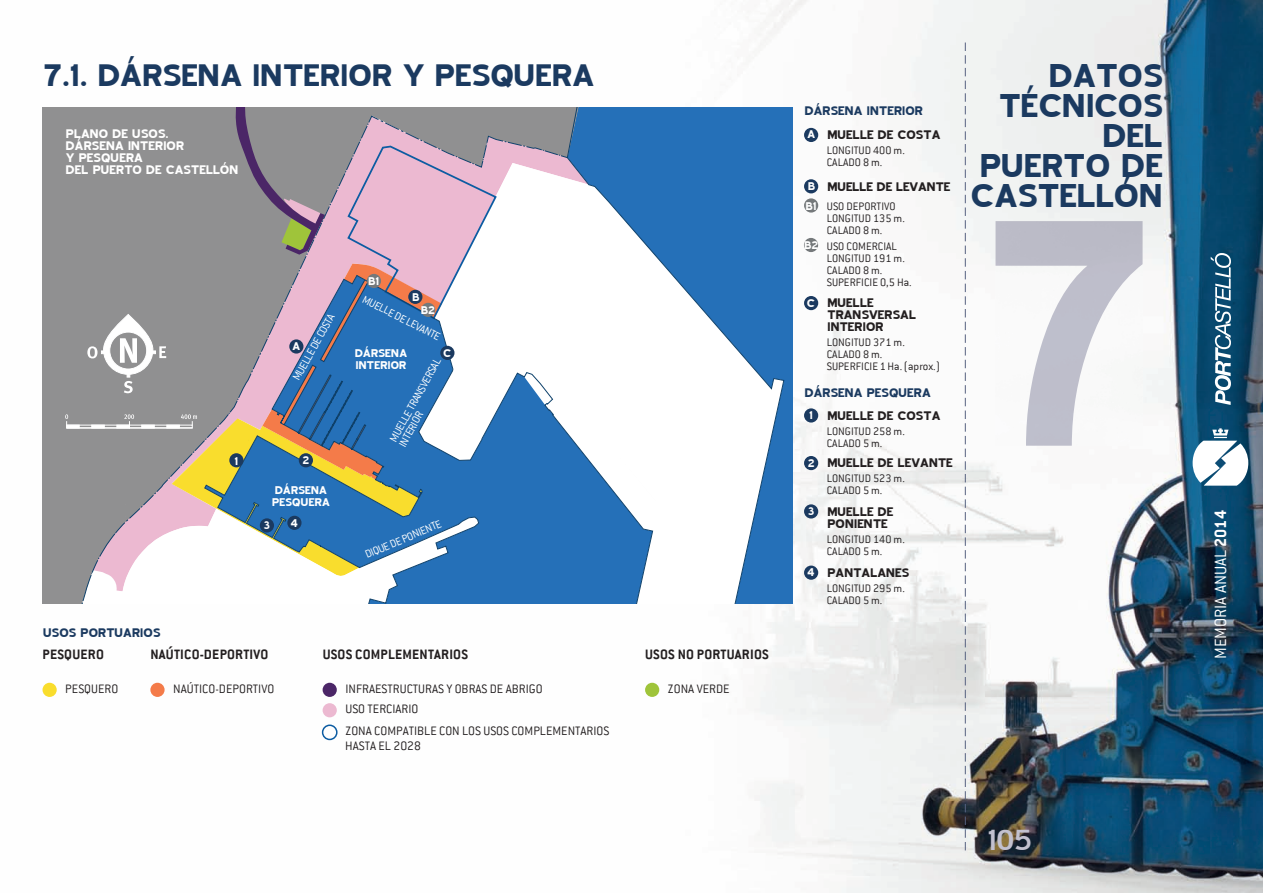
<style>
.page{position:relative;width:1263px;height:893px;background:#fff}
.page>*{position:absolute;margin:0;border:0;box-sizing:border-box;transform-origin:0 0}
.t1{font:700 39.75px/30px "Blue Highway";letter-spacing:-.07em;color:#1b3a60;text-align:right}
.t2{font:700 37.5px "Blue Highway";letter-spacing:-.075em;color:#1b3a60}
.t3{font:36px "Blue Highway";color:#c2c1cf}
.t4{font:300 18px "Conduit ITC";color:#fff}
.t5{font:700 15px/12px "Blue Highway";letter-spacing:-.07em;color:#231f20}
.t6{font:700 15px "Conduit ITC";letter-spacing:.015em;color:#231f20}
.t7{font:700 15px/12px "Blue Highway";letter-spacing:-.07em;color:#fff}
.t8{font:700 15px "Blue Highway";letter-spacing:-.07em;color:#1b3a60}
.t9{font:300 13.5px/22px "Conduit ITC";color:#231f20}
.t10{font:700 13.5px/12px "Blue Highway";letter-spacing:-.07em;color:#fff}
.t11{font:300 12px/12px "Conduit ITC";color:#231f20}
.t12{font:300 12px/10.5px "Conduit ITC";color:#fff}
.s1{font-weight:700}
</style>
<div class="page">
<img style="left:42px;top:0;width:1221px;height:893px">
<svg style="left:1211px;top:253px;width:20px;height:152px"></svg>
<svg style="left:1192px;top:428px;width:56px;height:58px"></svg>
<svg style="left:965px;top:43px;width:1px;height:807px"></svg>
<img style="left:996px;top:221px;width:147px;height:225px">
<div style="left:784px;top:107px;width:9px;height:496px;background:#2570b8"></div>
<div style="left:43px;top:107px;width:22px;height:496px;background:#909091"></div>
<svg style="left:756px;top:107px;width:28px;height:496px"></svg>
<div style="left:43px;top:683px;width:14px;height:14px;background:#f9dd2d;border-radius:50%"></div>
<div style="left:645px;top:683px;width:14px;height:14px;background:#9fc43a;border-radius:50%"></div>
<div style="left:150px;top:683px;width:15px;height:14px;background:#f47b49;border-radius:50%"></div>
<div style="left:323px;top:683px;width:14px;height:14px;background:#4b2667;border-radius:50%"></div>
<div style="left:323px;top:703px;width:14px;height:14px;background:#ecb9d1;border-radius:50%"></div>
<div style="left:322px;top:724px;width:16px;height:16px;border:2px solid #0c5ca2;border-radius:50%"></div>
<div style="left:804px;top:128px;width:14px;height:14px;background:#1b3a60;border-radius:50%"></div>
<div style="left:804px;top:408px;width:14px;height:15px;background:#1b3a60;border-radius:50%"></div>
<div style="left:804px;top:456px;width:14px;height:14px;background:#1b3a60;border-radius:50%"></div>
<div style="left:804px;top:504px;width:14px;height:14px;background:#1b3a60;border-radius:50%"></div>
<div style="left:804px;top:566px;width:14px;height:14px;background:#1b3a60;border-radius:50%"></div>
<div style="left:804px;top:179px;width:14px;height:14px;background:#1b3a60;border-radius:50%"></div>
<div style="left:804px;top:296px;width:14px;height:14px;background:#1b3a60;border-radius:50%"></div>
<div style="left:804px;top:198px;width:14px;height:15px;background:#75797b;border-radius:50%"></div>
<div style="left:804px;top:238px;width:14px;height:14px;background:#75797b;border-radius:50%"></div>
<svg style="left:65px;top:107px;width:691px;height:496px"></svg>
<h2 class="t2" style="left:43px;top:56px;width:554px">7.1. DÁRSENA INTERIOR Y PESQUERA</h2>
<p class="t7" style="left:65px;top:128px;width:175px">PLANO DE USOS.<br>DÁRSENA INTERIOR<br>Y PESQUERA<br>DEL PUERTO DE CASTELLÓN</p>
<p class="t10" style="left:368px;top:275px;width:13px">B1</p>
<p class="t10" style="left:412px;top:291px;width:10px">B</p>
<p class="t12" style="left:366px;top:294px;width:87px;rotate:27deg">MUELLE DE LEVANTE</p>
<p class="t10" style="left:421px;top:304px;width:16px">B2</p>
<p class="t12" style="left:291px;top:377px;width:76px;rotate:-61deg">MUELLE DE COSTA</p>
<p class="t10" style="left:292px;top:340px;width:10px">A</p>
<p class="t10" style="left:354px;top:347px;width:55px">DÁRSENA<br>INTERIOR</p>
<p class="t10" style="left:443px;top:347px;width:10px">C</p>
<p class="t12" style="left:388px;top:438px;width:95px;rotate:-61deg">MUELLE TRANSVERSAL<br>INTERIOR</p>
<p class="t10" style="left:234px;top:455px;width:6px">1</p>
<p class="t10" style="left:302px;top:454px;width:9px">2</p>
<p class="t10" style="left:272px;top:484px;width:60px">DÁRSENA<br>PESQUERA</p>
<p class="t10" style="left:263px;top:519px;width:9px">3</p>
<p class="t10" style="left:290px;top:517px;width:10px">4</p>
<p class="t12" style="left:363px;top:550px;width:83px;rotate:-23deg">DIQUE DE PONIENTE</p>
<p class="t8" style="left:43px;top:625px;width:120px">USOS PORTUARIOS</p>
<p class="t6" style="left:43px;top:646px;width:63px">PESQUERO</p>
<p class="t6" style="left:150px;top:646px;width:119px">NAÚTICO-DEPORTIVO</p>
<p class="t6" style="left:323px;top:646px;width:147px">USOS COMPLEMENTARIOS</p>
<p class="t6" style="left:645px;top:646px;width:125px">USOS NO PORTUARIOS</p>
<p class="t9" style="left:65px;top:677px;width:55px">PESQUERO</p>
<p class="t9" style="left:173px;top:677px;width:103px">NAÚTICO-DEPORTIVO</p>
<p class="t9" style="left:345px;top:677px;width:199px">INFRAESTRUCTURAS Y OBRAS DE ABRIGO</p>
<p class="t9" style="left:668px;top:677px;width:63px">ZONA VERDE</p>
<p class="t9" style="left:345px;top:698px;width:266px">USO TERCIARIO<br>ZONA COMPATIBLE CON LOS USOS COMPLEMENTARIOS</p>
<p class="t9" style="left:345px;top:735px;width:77px">HASTA EL 2028</p>
<p class="t8" style="left:804px;top:103px;width:121px">DÁRSENA INTERIOR</p>
<p class="t10" style="left:807px;top:128px;width:10px">A</p>
<p class="t5" style="left:827px;top:129px;width:116px">MUELLE DE COSTA</p>
<p class="t11" style="left:827px;top:144px;width:80px">LONGITUD 400 m.<br>CALADO 8 m.</p>
<p class="t10" style="left:807px;top:180px;width:10px">B</p>
<p class="t5" style="left:827px;top:180px;width:126px">MUELLE DE LEVANTE</p>
<p class="t10" style="left:805px;top:199px;width:13px">B1</p>
<p class="t10" style="left:804px;top:239px;width:16px">B2</p>
<p class="t11" style="left:827px;top:200px;width:80px">USO DEPORTIVO<br>LONGITUD 135 m.<br>CALADO 8 m.</p>
<p class="t11" style="left:827px;top:241px;width:86px">USO COMERCIAL<br>LONGITUD 191 m.<br>CALADO 8 m.<br>SUPERFICIE 0,5 Ha.</p>
<p class="t10" style="left:806px;top:297px;width:10px">C</p>
<p class="t5" style="left:827px;top:296px;width:91px">MUELLE<br>TRANSVERSAL<br>INTERIOR</p>
<p class="t11" style="left:827px;top:336px;width:115px">LONGITUD 371 m.<br>CALADO 8 m.<br>SUPERFICIE 1 Ha. (aprox.)</p>
<p class="t8" style="left:804px;top:384px;width:129px">DÁRSENA PESQUERA</p>
<p class="t10" style="left:809px;top:409px;width:6px">1</p>
<p class="t10" style="left:807px;top:457px;width:9px">2</p>
<p class="t10" style="left:807px;top:505px;width:9px">3</p>
<p class="t10" style="left:807px;top:566px;width:10px">4</p>
<p class="t5" style="left:827px;top:409px;width:116px">MUELLE DE COSTA</p>
<p class="t11" style="left:827px;top:425px;width:80px">LONGITUD 258 m.<br>CALADO 5 m.</p>
<p class="t5" style="left:827px;top:457px;width:128px">MUELLE DE LEVANTE</p>
<p class="t11" style="left:827px;top:473px;width:80px">LONGITUD 523 m.<br>CALADO 5 m.</p>
<p class="t5" style="left:827px;top:505px;width:69px">MUELLE DE<br>PONIENTE</p>
<p class="t11" style="left:827px;top:533px;width:80px">LONGITUD 140 m.<br>CALADO 5 m.</p>
<p class="t5" style="left:827px;top:566px;width:85px">PANTALANES</p>
<p class="t11" style="left:827px;top:582px;width:80px">LONGITUD 295 m.<br>CALADO 5 m.</p>
<h1 class="t1" style="left:970px;top:60px;width:196px">DATOS<br>TÉCNICOS<br>DEL<br>PUERTO DE<br>CASTELLÓN</h1>
<h3 class="t3" style="left:986px;top:822px;width:48px">105</h3>
<h3 class="t4" style="left:1210px;top:659px;width:150px;rotate:-90deg">MEMORIA ANUAL <span class="s1">2014</span></h3>
</div>
